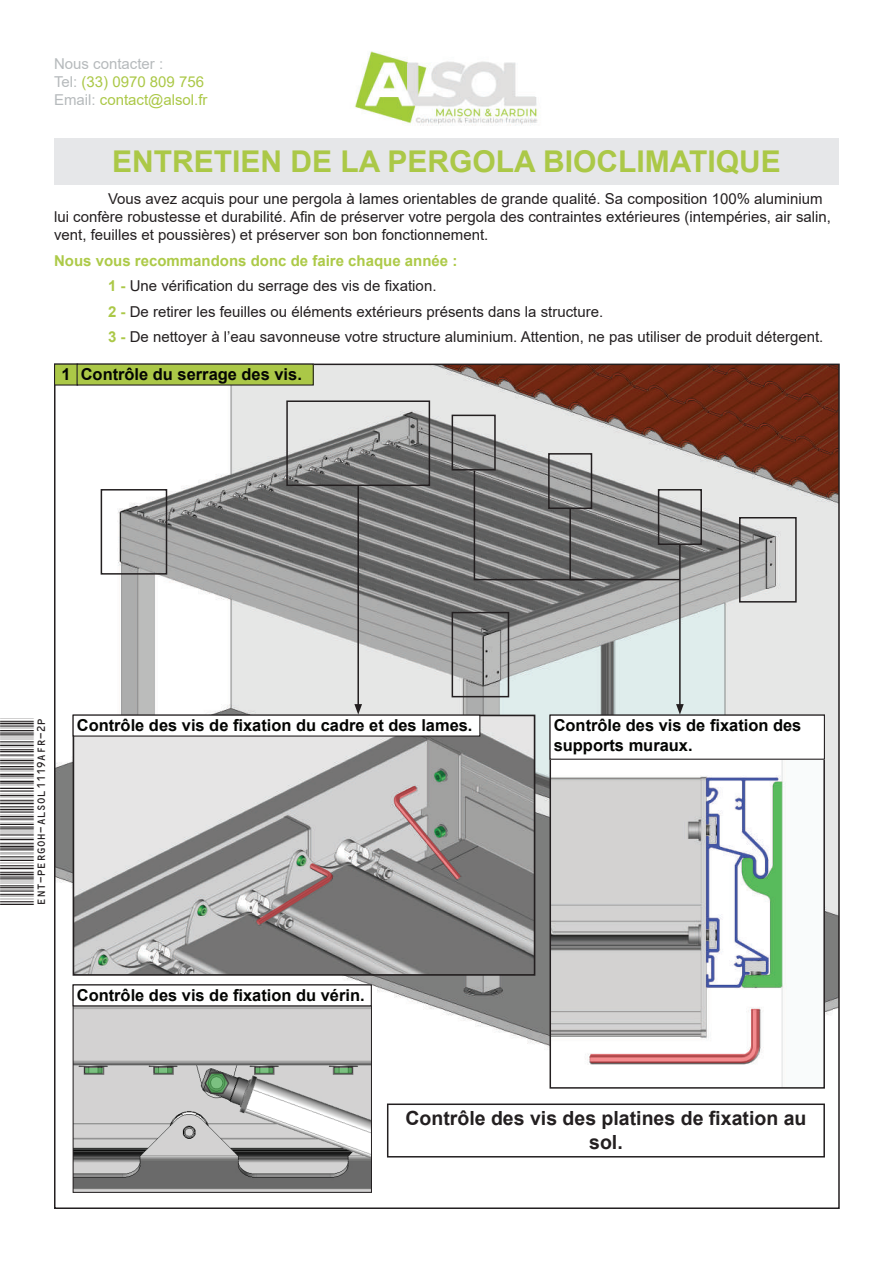
<style>
.page{position:relative;width:893px;height:1263px;background:#fff}
.page>*{position:absolute;margin:0;border:0;box-sizing:border-box;transform-origin:0 0}
.t1{font:45px "C39 Hr P48 Dh Tt";color:#231f20}
.t2{font:700 30px "Arial";color:#abc847}
.t3{font:700 19.5px/23.4px "Arial";color:#231f20;text-align:center}
.t4{font:700 16.5px/19.8px "Arial";color:#040503}
.t5{font:15px/25.5px "Arial";color:#231f20}
.t6{font:15px/18px "Arial";color:#abc847}
.s1{color:#b6babc}
.s2{font-weight:700;color:#adca48}
.s3{font-weight:700;color:#abc847}
</style>
<div class="page">
<div style="left:54px;top:139px;width:785px;height:46px;background:#e6e7e9"></div>
<img style="left:57px;top:367px;width:780px;height:760px">
<img style="left:552px;top:760px;width:270px;height:326px">
<div style="left:549px;top:715px;width:276px;height:374px;border:2px solid #231f20"></div>
<img style="left:76px;top:718px;width:456px;height:255px">
<div style="left:73px;top:715px;width:462px;height:261px;border:2px solid #231f20"></div>
<div style="left:452px;top:415px;width:44px;height:55px;border:2px solid #231f20"></div>
<div style="left:739px;top:517px;width:58px;height:86px;border:2px solid #231f20"></div>
<div style="left:286px;top:400px;width:144px;height:86px;border:2px solid #231f20"></div>
<div style="left:548px;top:453px;width:44px;height:56px;border:2px solid #231f20"></div>
<div style="left:658px;top:489px;width:44px;height:56px;border:2px solid #231f20"></div>
<div style="left:452px;top:612px;width:57px;height:85px;border:2px solid #231f20"></div>
<div style="left:101px;top:489px;width:66px;height:86px;border:2px solid #231f20"></div>
<svg style="left:473px;top:469px;width:208px;height:112px;background:#7e7e7e"></svg>
<hr style="left:357px;top:486px;width:2px;height:220px;background:#231f20">
<svg style="left:354px;top:704px;width:8px;height:11px"></svg>
<svg style="left:590px;top:1009px;width:169px;height:54px"></svg>
<svg style="left:394px;top:786px;width:66px;height:93px;background:#a69d9c"></svg>
<svg style="left:256px;top:863px;width:77px;height:62px;background:#a59898"></svg>
<div style="left:55px;top:364px;width:23px;height:21px;background:#abc847"></div>
<div style="left:54px;top:364px;width:24px;height:22px;border:1px solid #231f20"></div>
<div style="left:77px;top:364px;width:236px;height:21px;background:#abc847"></div>
<div style="left:77px;top:364px;width:237px;height:22px;border:1px solid #231f20"></div>
<div style="left:73px;top:715px;width:407px;height:21px;background:#fff"></div>
<div style="left:550px;top:715px;width:274px;height:44px;background:#fff"></div>
<div style="left:549px;top:715px;width:276px;height:45px;border:1px solid #231f20"></div>
<div style="left:388px;top:1104px;width:436px;height:53px;background:#fff"></div>
<div style="left:387px;top:1103px;width:438px;height:54px;border:2px solid #231f20"></div>
<img style="left:75px;top:1006px;width:295px;height:185px">
<div style="left:73px;top:984px;width:299px;height:209px;border:1px solid #231f20"></div>
<svg style="left:254px;top:1066px;width:20px;height:9px"></svg>
<svg style="left:153px;top:1066px;width:21px;height:9px"></svg>
<svg style="left:84px;top:1066px;width:20px;height:9px"></svg>
<svg style="left:333px;top:1066px;width:20px;height:9px"></svg>
<svg style="left:203px;top:1071px;width:27px;height:24px"></svg>
<div style="left:73px;top:985px;width:298px;height:21px;background:#fff"></div>
<div style="left:73px;top:984px;width:299px;height:22px;border:1px solid #231f20"></div>
<hr style="left:679px;top:545px;width:2px;height:161px;background:#231f20">
<svg style="left:676px;top:704px;width:8px;height:11px"></svg>
<img style="left:354px;top:51px;width:184px;height:75px">
<p class="t6" style="left:54px;top:55px;width:155px"><span class="s1">Nous contacter :<br>Tel:</span> (33) 0970 809 756<br><span class="s1">Email:</span> contact@alsol.fr</p>
<h2 class="t2" style="left:112px;top:140px;width:670px">ENTRETIEN DE LA PERGOLA BIOCLIMATIQUE</h2>
<p class="t5" style="left:54px;top:190px;width:779px;line-height:18px;text-indent:54px">Vous avez acquis pour une pergola à lames orientables de grande qualité. Sa composition 100% aluminium lui confère robustesse et durabilité. Afin de préserver votre pergola des contraintes extérieures (intempéries, air salin, vent, feuilles et poussières) et préserver son bon fonctionnement.</p>
<p class="t5" style="left:108px;top:248px;width:717px;text-indent:-54px"><span class="s2">Nous vous recommandons donc de faire chaque année :<br></span><span class="s3">1 -</span> Une vérification du serrage des vis de fixation.<br><span class="s3">2 -</span> De retirer les feuilles ou éléments extérieurs présents dans la structure.<br><span class="s3">3 -</span> De nettoyer à l’eau savonneuse votre structure aluminium. Attention, ne pas utiliser de produit détergent.</p>
<p class="t4" style="left:61px;top:364px;width:242px">1 Contrôle du serrage des vis.</p>
<h1 class="t1" style="left:0;top:904px;width:189px;rotate:-90deg">ENT-PERGOH-ALSOL1119AFR-2P</h1>
<p class="t4" style="left:77px;top:715px;width:397px">Contrôle des vis de fixation du cadre et des lames.</p>
<p class="t4" style="left:554px;top:715px;width:249px">Contrôle des vis de fixation des supports muraux.</p>
<p class="t4" style="left:77px;top:985px;width:289px">Contrôle des vis de fixation du vérin.</p>
<h3 class="t3" style="left:405px;top:1107px;width:402px">Contrôle des vis des platines de fixation au sol.</h3>
</div>
